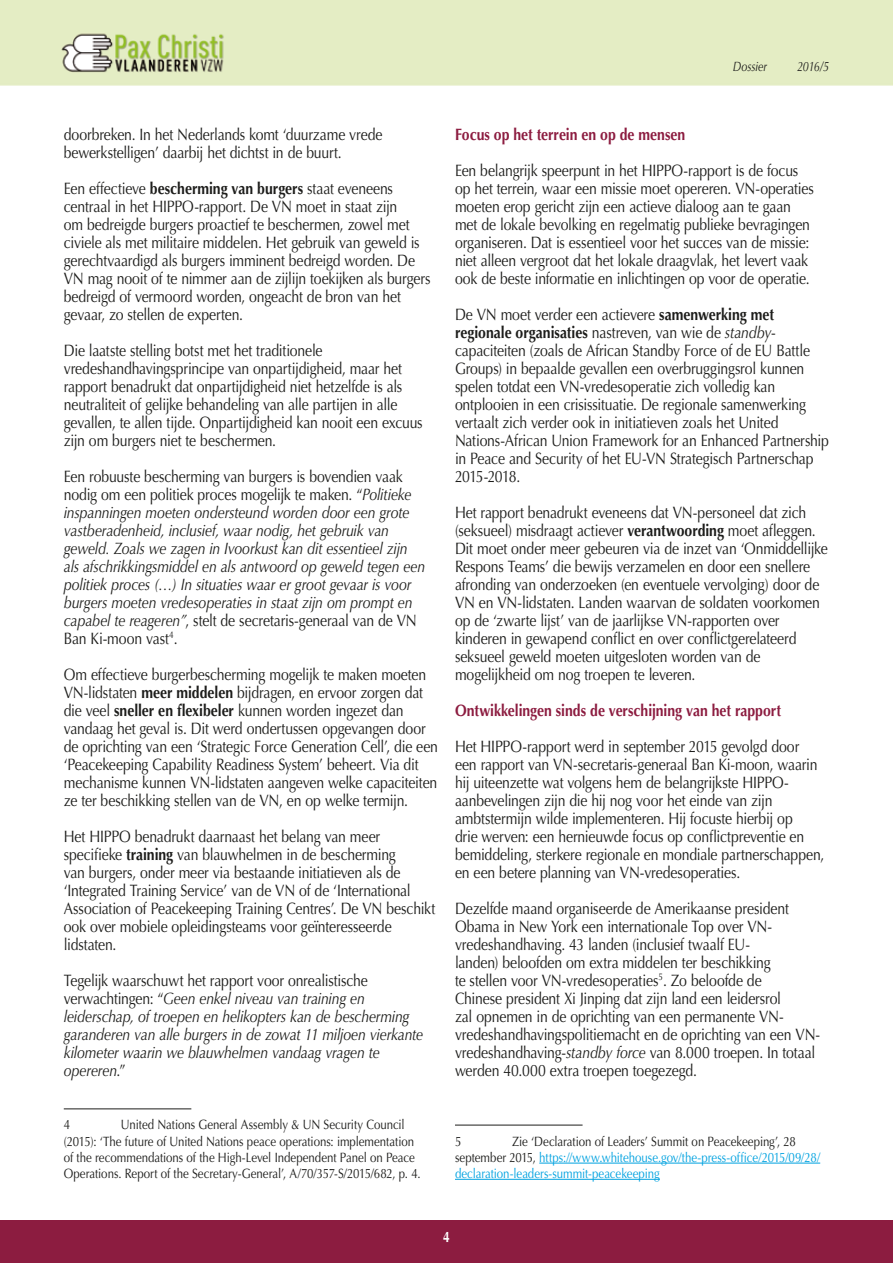
<style>
.page{position:relative;width:893px;height:1263px;background:#fff}
.page>*{position:absolute;margin:0;border:0;box-sizing:border-box;transform-origin:0 0}
.t1{font:16.5px/18px "Optima LT Std";letter-spacing:-.015em;color:#1d1d1b;scale:.85 1}
.t2{font:italic 16.5px/18px "Optima LT Std";letter-spacing:-.01em;color:#1d1d1b;scale:.85 1}
.t3{font:700 16.5px "Optima LT Std";color:#8c1c40;scale:.85 1}
.t4{font:700 15px "Optima LT Std";color:#fff;scale:.8 1}
.t5{font:13.5px/16.2px "Optima LT Std";color:#1d1d1b;scale:.85 1}
.t6{font:13.5px/16.2px "Optima LT Std";letter-spacing:-.005em;color:#00a2e0;scale:.85 1}
.t7{font:italic 13.5px "Optima LT Std";letter-spacing:-.015em;color:#1d1d1b;scale:.8 1}
.s1{font-weight:700}
.s2{font-style:normal}
.s3{font-style:italic}
.s4{color:#1d1d1b}
</style>
<div class="page">
<div style="left:0;top:0;width:893px;height:85px;background:#e4edc4"></div>
<div style="left:0;top:1220px;width:893px;height:43px;background:#8c1c40"></div>
<hr style="left:64px;top:1108px;width:127px;height:1px;background:#1d1d1b">
<hr style="left:455px;top:1125px;width:128px;height:1px;background:#1d1d1b">
<hr style="left:539px;top:1163px;width:281px;height:1px;background:#00a2e0">
<hr style="left:455px;top:1179px;width:205px;height:1px;background:#00a2e0">
<p class="t7" style="left:733px;top:58px;width:44px">Dossier</p>
<p class="t7" style="left:797px;top:58px;width:42px">2016/5</p>
<p class="t1" style="left:64px;top:125px;width:377px">doorbreken. In het Nederlands komt ‘duurzame vrede bewerkstelligen’ daarbij het dichtst in de buurt.</p>
<p class="t1" style="left:64px;top:179px;width:433px">Een effectieve <span class="s1">bescherming van burgers</span> staat eveneens centraal in het HIPPO-rapport. De VN moet in staat zijn<br>om bedreigde burgers proactief te beschermen, zowel met civiele als met militaire middelen. Het gebruik van geweld is gerechtvaardigd als burgers imminent bedreigd worden. De VN mag nooit of te nimmer aan de zijlijn toekijken als burgers bedreigd of vermoord worden, ongeacht de bron van het gevaar, zo stellen de experten.</p>
<p class="t1" style="left:64px;top:341px;width:424px">Die laatste stelling botst met het traditionele vredeshandhavingsprincipe van onpartijdigheid, maar het rapport benadrukt dat onpartijdigheid niet hetzelfde is als neutraliteit of gelijke behandeling van alle partijen in alle gevallen, te allen tijde. Onpartijdigheid kan nooit een excuus zijn om burgers niet te beschermen.</p>
<p class="t2" style="left:64px;top:467px;width:427px"><span class="s2">Een robuuste bescherming van burgers is bovendien vaak nodig om een politiek proces mogelijk te maken. “</span>Politieke inspanningen moeten ondersteund worden door een grote vastberadenheid, inclusief, waar nodig, het gebruik van geweld. Zoals we zagen in Ivoorkust kan dit essentieel zijn als afschrikkingsmiddel en als antwoord op geweld tegen een politiek proces (…) In situaties waar er groot gevaar is voor burgers moeten vredesoperaties in staat zijn om prompt en capabel te reageren”<span class="s2">, stelt de secretaris-generaal van de VN Ban Ki-moon vast</span><sup>4</sup><span class="s2">.</span></p>
<p class="t1" style="left:64px;top:665px;width:442px">Om effectieve burgerbescherming mogelijk te maken moeten VN-lidstaten <span class="s1">meer middelen</span> bijdragen, en ervoor zorgen dat die veel <span class="s1">sneller en flexibeler</span> kunnen worden ingezet dan vandaag het geval is. Dit werd ondertussen opgevangen door de oprichting van een ‘Strategic Force Generation Cell’, die een ‘Peacekeeping Capability Readiness System’ beheert. Via dit mechanisme kunnen VN-lidstaten aangeven welke capaciteiten ze ter beschikking stellen van de VN, en op welke termijn.</p>
<p class="t1" style="left:64px;top:827px;width:439px">Het HIPPO benadrukt daarnaast het belang van meer specifieke <span class="s1">training</span> van blauwhelmen in de bescherming<br>van burgers, onder meer via bestaande initiatieven als de ‘Integrated Training Service’ van de VN of de ‘International Association of Peacekeeping Training Centres’. De VN beschikt ook over mobiele opleidingsteams voor geïnteresseerde lidstaten.</p>
<p class="t2" style="left:64px;top:971px;width:424px"><span class="s2">Tegelijk waarschuwt het rapport voor onrealistische verwachtingen: “</span>Geen enkel niveau van training en leiderschap, of troepen en helikopters kan de bescherming garanderen van alle burgers in de zowat 11 miljoen vierkante kilometer waarin we blauwhelmen vandaag vragen te opereren<span class="s2">.”</span></p>
<p class="t5" style="left:64px;top:1117px;width:421px;text-indent:57px">United Nations General Assembly &amp; UN Security Council (2015): ‘The future of United Nations peace operations: implementation of the recommendations of the High-Level Independent Panel on Peace Operations. Report of the Secretary-General’, A/70/357-S/2015/682, p. 4.</p>
<p class="t5" style="left:64px;top:1117px;width:9px">4</p>
<p class="t3" style="left:455px;top:124px;width:273px">Focus op het terrein en op de mensen</p>
<p class="t1" style="left:455px;top:161px;width:424px">Een belangrijk speerpunt in het HIPPO-rapport is de focus op het terrein, waar een missie moet opereren. VN-operaties moeten erop gericht zijn een actieve dialoog aan te gaan met de lokale bevolking en regelmatig publieke bevragingen organiseren. Dat is essentieel voor het succes van de missie: niet alleen vergroot dat het lokale draagvlak, het levert vaak ook de beste informatie en inlichtingen op voor de operatie.</p>
<p class="t1" style="left:455px;top:305px;width:441px">De VN moet verder een actievere <span class="s1">samenwerking met regionale organisaties</span> nastreven, van wie de <span class="s3">standby&shy;</span>capaciteiten (zoals de African Standby Force of de EU Battle Groups) in bepaalde gevallen een overbruggingsrol kunnen spelen totdat een VN-vredesoperatie zich volledig kan ontplooien in een crisissituatie. De regionale samenwerking vertaalt zich verder ook in initiatieven zoals het United Nations-African Union Framework for an Enhanced Partnership in Peace and Security of het EU-VN Strategisch Partnerschap 2015-2018.</p>
<p class="t1" style="left:455px;top:503px;width:440px">Het rapport benadrukt eveneens dat VN-personeel dat zich (seksueel) misdraagt actiever <span class="s1">verantwoording</span> moet afleggen.<br>Dit moet onder meer gebeuren via de inzet van ‘Onmiddellijke Respons Teams’ die bewijs verzamelen en door een snellere afronding van onderzoeken (en eventuele vervolging) door de VN en VN-lidstaten. Landen waarvan de soldaten voorkomen op de ‘zwarte lijst’ van de jaarlijkse VN-rapporten over kinderen in gewapend conflict en over conflictgerelateerd seksueel geweld moeten uitgesloten worden van de mogelijkheid om nog troepen te leveren.</p>
<p class="t3" style="left:455px;top:701px;width:385px">Ontwikkelingen sinds de verschijning van het rapport</p>
<p class="t1" style="left:455px;top:737px;width:436px">Het HIPPO-rapport werd in september 2015 gevolgd door een rapport van VN-secretaris-generaal Ban Ki-moon, waarin hij uiteenzette wat volgens hem de belangrijkste HIPPO&shy;aanbevelingen zijn die hij nog voor het einde van zijn ambtstermijn wilde implementeren. Hij focuste hierbij op<br>drie werven: een hernieuwde focus op conflictpreventie en bemiddeling, sterkere regionale en mondiale partnerschappen, en een betere planning van VN-vredesoperaties.</p>
<p class="t1" style="left:455px;top:899px;width:431px">Dezelfde maand organiseerde de Amerikaanse president Obama in New York een internationale Top over VN&shy;vredeshandhaving. 43 landen (inclusief twaalf EU-<br>landen) beloofden om extra middelen ter beschikking<br>te stellen voor VN-vredesoperaties<sup>5</sup>. Zo beloofde de<br>Chinese president Xi Jinping dat zijn land een leidersrol<br>zal opnemen in de oprichting van een permanente VN&shy;vredeshandhavingspolitiemacht en de oprichting van een VN&shy;vredeshandhaving-<span class="s3">standby force</span> van 8.000 troepen. In totaal werden 40.000 extra troepen toegezegd.</p>
<p class="t6" style="left:455px;top:1133px;width:431px;text-indent:57px"><span class="s4">Zie ‘Declaration of Leaders’ Summit on Peacekeeping’, 28 september 2015,</span> https://www.whitehouse.gov/the-press-office/2015/09/28/ declaration-leaders-summit-peacekeeping</p>
<p class="t5" style="left:455px;top:1133px;width:9px">5</p>
<p class="t4" style="left:443px;top:1228px;width:10px">4</p>
</div>
